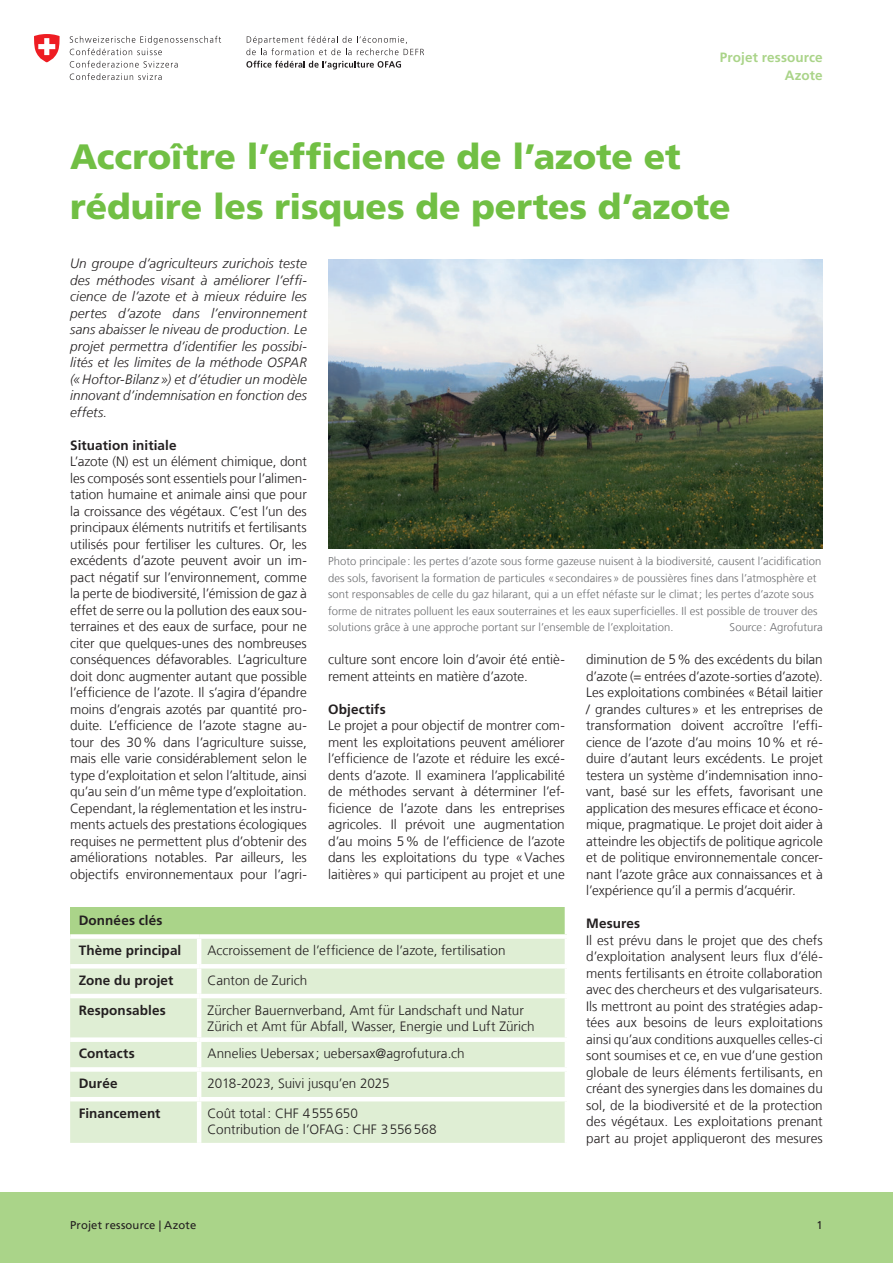
<style>
.page{position:relative;width:893px;height:1263px;background:#fff}
.page>*{position:absolute;margin:0;border:0;box-sizing:border-box;transform-origin:0 0}
.Titel-lang__wenn_drei_Zeilen_mit__Titel{font:900 35.25px/49.5px "Frutiger LT Com";letter-spacing:-.005em;color:#71bf44}
.Fliesstext{font:300 13.5px/16.5px "Frutiger LT Com";letter-spacing:-.005em;color:#231f20;text-align:justify}
.Lead{font:italic 300 13.5px/16.5px "Frutiger LT Com";letter-spacing:.01em;color:#231f20;text-align:justify}
.Tabellentext{font:300 13.5px/16.5px "Frutiger LT Com";color:#231f20}
.Tabellentext-Titel{font:700 13.5px "Frutiger LT Com";letter-spacing:.01em;color:#231f20}
.Untertitel{font:700 13.5px "Frutiger LT Com";letter-spacing:.01em;color:#231f20}
.t1{font:700 13.5px/18px "Frutiger LT Com";letter-spacing:.01em;color:#aad489;text-align:right}
.Tabellentext-2{font:700 13.5px "Frutiger LT Com";letter-spacing:.005em;color:#231f20}
.Bildlegende{font:300 11.25px/16.5px "Frutiger LT Com";letter-spacing:.005em;color:#6c6d70}
.t2{font:11.25px "Frutiger LT Com";letter-spacing:.015em;color:#231f20}
</style>
<div class="page">
<div style="left:0;top:1192px;width:893px;height:71px;background:#aad489"></div>
<div style="left:70px;top:907px;width:497px;height:29px;background:#aad489"></div>
<div style="left:70px;top:939px;width:495px;height:204px;background:#dfeed4"></div>
<hr style="left:70px;top:994px;width:129px;height:4px;background:#fff">
<div style="left:70px;top:1037px;width:129px;height:5px;background:#fff"></div>
<div style="left:199px;top:1037px;width:370px;height:5px;background:#fff"></div>
<div style="left:70px;top:1067px;width:129px;height:5px;background:#fff"></div>
<div style="left:199px;top:1067px;width:370px;height:5px;background:#fff"></div>
<hr style="left:70px;top:1097px;width:129px;height:4px;background:#fff">
<hr style="left:199px;top:1097px;width:370px;height:4px;background:#fff">
<hr style="left:70px;top:964px;width:129px;height:4px;background:#fff">
<hr style="left:199px;top:964px;width:370px;height:4px;background:#fff">
<hr style="left:199px;top:994px;width:370px;height:4px;background:#fff">
<hr style="left:197px;top:998px;width:4px;height:39px;background:#fff">
<hr style="left:197px;top:1042px;width:4px;height:25px;background:#fff">
<hr style="left:197px;top:1072px;width:4px;height:25px;background:#fff">
<hr style="left:565px;top:907px;width:4px;height:27px;background:#fff">
<div style="left:70px;top:934px;width:129px;height:5px;background:#fff"></div>
<div style="left:199px;top:934px;width:370px;height:5px;background:#fff"></div>
<hr style="left:197px;top:1101px;width:4px;height:42px;background:#fff">
<hr style="left:197px;top:939px;width:4px;height:25px;background:#fff">
<hr style="left:197px;top:968px;width:4px;height:26px;background:#fff">
<svg style="left:70px;top:36px;width:151px;height:19px"></svg>
<svg style="left:70px;top:61px;width:108px;height:19px"></svg>
<svg style="left:34px;top:34px;width:26px;height:28px"></svg>
<svg style="left:246px;top:36px;width:178px;height:19px"></svg>
<svg style="left:246px;top:61px;width:155px;height:9px"></svg>
<img style="left:328px;top:259px;width:495px;height:290px">
<p class="t1" style="left:720px;top:48px;width:104px">Projet ressource<br>Azote</p>
<p class="Titel-lang__wenn_drei_Zeilen_mit__Titel" style="left:70px;top:132px;width:662px">Accroître l’efficience de l’azote et réduire les risques de pertes d’azote</p>
<p class="Lead" style="left:70px;top:255px;width:238px">Un groupe d’agriculteurs zurichois teste des méthodes visant à améliorer l’effi&shy;cience de l’azote et à mieux réduire les pertes d’azote dans l’environnement sans abaisser le niveau de production. Le projet permettra d’identifier les possibi&shy;lités et les limites de la méthode OSPAR («Hoftor-Bilanz ») et d’étudier un modèle innovant d’indemnisation en fonction des effets.</p>
<p class="Untertitel" style="left:70px;top:437px;width:108px">Situation initiale</p>
<p class="Fliesstext" style="left:70px;top:453px;width:238px">L’azote (N) est un élément chimique, dont les composés sont essentiels pour l’alimen&shy;tation humaine et animale ainsi que pour la croissance des végétaux. C’est l’un des principaux éléments nutritifs et fertilisants utilisés pour fertiliser les cultures. Or, les excédents d’azote peuvent avoir un im&shy;pact négatif sur l’environnement, comme la perte de biodiversité, l’émission de gaz à effet de serre ou la pollution des eaux sou&shy;terraines et des eaux de surface, pour ne citer que quelques-unes des nombreuses conséquences défavorables. L’agriculture doit donc augmenter autant que possible l’efficience de l’azote. Il s’agira d’épandre moins d’engrais azotés par quantité pro&shy;duite. L’efficience de l’azote stagne au&shy;tour des 30% dans l’agriculture suisse, mais elle varie considérablement selon le type d’exploitation et selon l’altitude, ainsi qu’au sein d’un même type d’exploitation.<br>Cependant, la réglementation et les instru&shy;ments actuels des prestations écologiques requises ne permettent plus d’obtenir des améliorations notables. Par ailleurs, les objectifs environnementaux pour l’agri-</p>
<p class="Bildlegende" style="left:328px;top:553px;width:495px">Photo principale: les pertes d’azote sous forme gazeuse nuisent à la biodiversité, causent l’acidification des sols, favorisent la formation de particules «secondaires» de poussières fines dans l’atmosphère et sont responsables de celle du gaz hilarant, qui a un effet néfaste sur le climat; les pertes d’azote sous forme de nitrates polluent les eaux souterraines et les eaux superficielles. Il est possible de trouver des solutions grâce à une approche portant sur l’ensemble de l’exploitation.</p>
<p class="Bildlegende" style="left:730px;top:619px;width:95px">Source: Agrofutura</p>
<p class="Fliesstext" style="left:328px;top:651px;width:238px">culture sont encore loin d’avoir été entiè&shy;rement atteints en matière d’azote.</p>
<p class="Untertitel" style="left:328px;top:701px;width:59px">Objectifs</p>
<p class="Fliesstext" style="left:328px;top:717px;width:238px">Le projet a pour objectif de montrer com&shy;ment les exploitations peuvent améliorer l’efficience de l’azote et réduire les excé&shy;dents d’azote. Il examinera l’applicabilité de méthodes servant à déterminer l’ef&shy;ficience de l’azote dans les entreprises agricoles. Il prévoit une augmentation d’au moins 5% de l’efficience de l’azote dans les exploitations du type «Vaches laitières» qui participent au projet et une</p>
<p class="Fliesstext" style="left:586px;top:651px;width:238px">diminution de 5% des excédents du bilan d’azote (= entrées d’azote-sorties d’azote).<br>Les exploitations combinées «Bétail laitier / grandes cultures» et les entreprises de transformation doivent accroître l’effi&shy;cience de l’azote d’au moins 10% et ré&shy;duire d’autant leurs excédents. Le projet testera un système d’indemnisation inno&shy;vant, basé sur les effets, favorisant une application des mesures efficace et écono&shy;mique, pragmatique. Le projet doit aider à atteindre les objectifs de politique agricole et de politique environnementale concer&shy;nant l’azote grâce aux connaissances et à l’expérience qu’il a permis d’acquérir.</p>
<p class="Untertitel" style="left:586px;top:915px;width:56px">Mesures</p>
<p class="Fliesstext" style="left:586px;top:932px;width:238px">Il est prévu dans le projet que des chefs d’exploitation analysent leurs flux d’élé&shy;ments fertilisants en étroite collaboration avec des chercheurs et des vulgarisateurs.<br>Ils mettront au point des stratégies adap&shy;tées aux besoins de leurs exploitations ainsi qu’aux conditions auxquelles celles-ci sont soumises et ce, en vue d’une gestion globale de leurs éléments fertilisants, en créant des synergies dans les domaines du sol, de la biodiversité et de la protection des végétaux. Les exploitations prenant part au projet appliqueront des mesures</p>
<p class="Tabellentext-Titel" style="left:79px;top:913px;width:85px">Données clés</p>
<p class="Tabellentext-Titel" style="left:79px;top:942px;width:104px">Thème principal</p>
<p class="Tabellentext" style="left:208px;top:942px;width:300px">Accroissement de l’efficience de l’azote, fertilisation</p>
<p class="Tabellentext-Titel" style="left:79px;top:972px;width:96px">Zone du projet</p>
<p class="Tabellentext" style="left:208px;top:972px;width:101px">Canton de Zurich</p>
<p class="Tabellentext-Titel" style="left:79px;top:1002px;width:89px">Responsables</p>
<p class="Tabellentext" style="left:208px;top:1002px;width:328px">Zürcher Bauernverband, Amt für Landschaft und Natur<br>Zürich et Amt für Abfall, Wasser, Energie und Luft Zürich</p>
<p class="Tabellentext-Titel" style="left:79px;top:1046px;width:58px">Contacts</p>
<p class="Tabellentext" style="left:208px;top:1045px;width:259px">Annelies Uebersax ; uebersax@agrofutura.ch</p>
<p class="Tabellentext-Titel" style="left:79px;top:1075px;width:40px">Durée</p>
<p class="Tabellentext" style="left:208px;top:1075px;width:183px">2018-2023, Suivi jusqu’en 2025</p>
<p class="Tabellentext-2" style="left:79px;top:1105px;width:83px">Financement</p>
<p class="Tabellentext" style="left:208px;top:1105px;width:152px">Coût total: CHF 4555650</p>
<p class="Tabellentext" style="left:208px;top:1121px;width:231px">Contribution de l’OFAG: CHF 3556568</p>
<p class="t2" style="left:70px;top:1218px;width:128px">Projet ressource | Azote</p>
<p class="t2" style="left:817px;top:1218px;width:8px">1</p>
</div>
